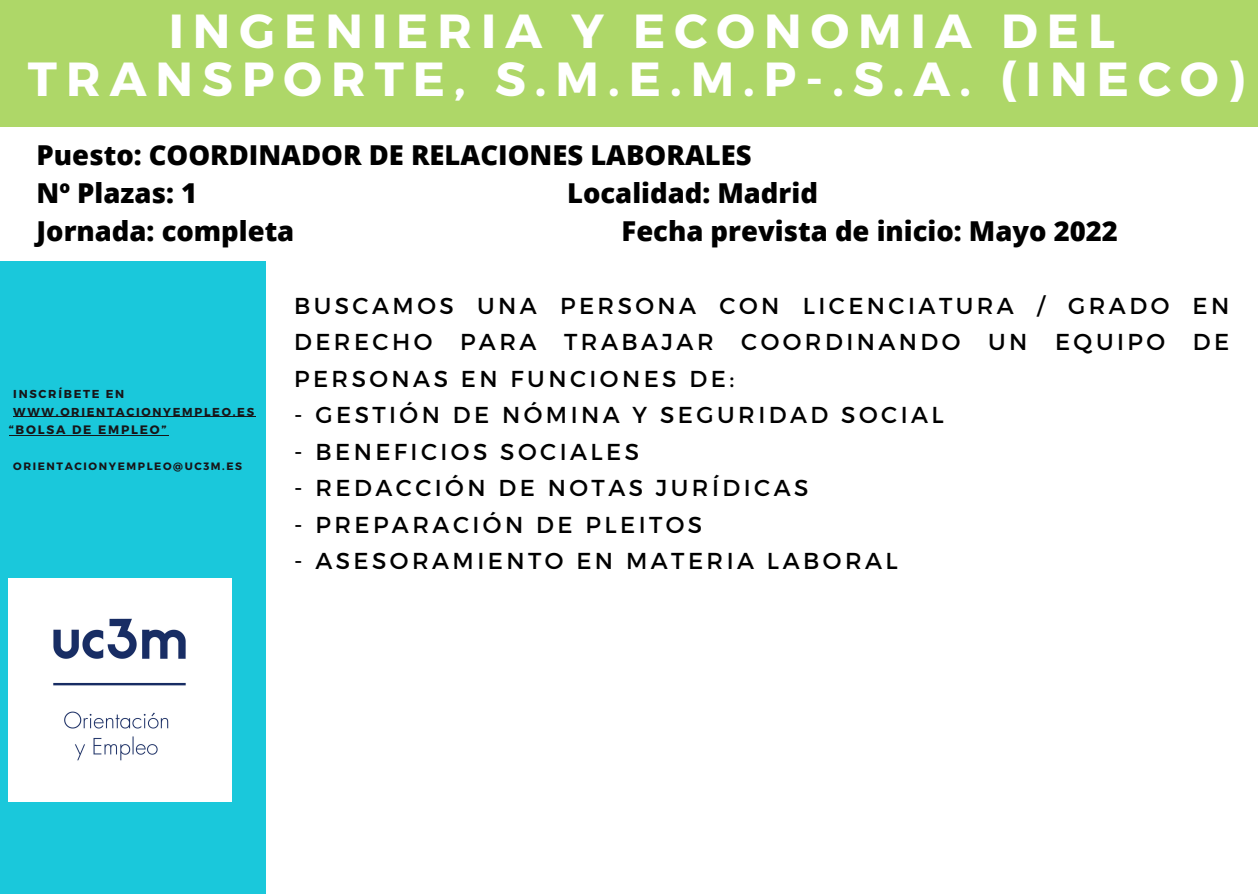
<style>
.page{position:relative;width:1258px;height:894px;background:#fff}
.page>*{position:absolute;margin:0;border:0;box-sizing:border-box;transform-origin:0 0}
.t1{font:700 47.7px/48.3px "Montserrat";letter-spacing:.19em;color:#fff;text-align:center}
.t2{font:800 27.3px "Open Sans";color:#000}
.t3{font:23.1px/36.6px "Montserrat";letter-spacing:.15em;color:#000;text-align:justify}
.t4{font:700 12.3px "Montserrat";letter-spacing:.15em;color:#171518}
.t5{font:700 11.4px/17.7px "Montserrat";letter-spacing:.15em;color:#171518}
.t6{font:700 10.8px "Montserrat";letter-spacing:.15em;color:#171518}
</style>
<div class="page">
<div style="left:0;top:0;width:1258px;height:126px;background:#aed768"></div>
<div style="left:0;top:261px;width:266px;height:632px;background:#1ac8db"></div>
<hr style="left:13px;top:416px;width:243px;height:1px;background:#171518">
<hr style="left:9px;top:435px;width:159px;height:1px;background:#171518">
<img style="left:9px;top:578px;width:223px;height:223px">
<p class="t1" style="left:28px;top:4px;width:1218px">INGENIERIA Y ECONOMIA DEL<br>TRANSPORTE, S.M.E.M.P-.S.A. (INECO)</p>
<p class="t2" style="left:37px;top:135px;width:716px">Puesto: COORDINADOR DE RELACIONES LABORALES</p>
<p class="t2" style="left:37px;top:174px;width:162px">Nº Plazas: 1</p>
<p class="t2" style="left:567px;top:174px;width:252px">Localidad: Madrid</p>
<p class="t2" style="left:37px;top:212px;width:259px">Jornada: completa</p>
<p class="t2" style="left:621px;top:212px;width:498px">Fecha prevista de inicio: Mayo 2022</p>
<p class="t5" style="left:13px;top:384px;width:242px">INSCRÍBETE EN<br>WWW.ORIENTACIONYEMPLEO.ES</p>
<p class="t4" style="left:9px;top:422px;width:159px">“BOLSA DE EMPLEO”</p>
<p class="t6" style="left:13px;top:459px;width:230px">ORIENTACIONYEMPLEO@UC3M.ES</p>
<p class="t3" style="left:294px;top:286px;width:937px">BUSCAMOS UNA PERSONA CON LICENCIATURA / GRADO EN DERECHO PARA TRABAJAR COORDINANDO UN EQUIPO DE PERSONAS EN FUNCIONES DE:</p>
<p class="t3" style="left:294px;top:395px;width:651px">- GESTIÓN DE NÓMINA Y SEGURIDAD SOCIAL</p>
<p class="t3" style="left:294px;top:432px;width:347px">- BENEFICIOS SOCIALES</p>
<p class="t3" style="left:294px;top:468px;width:516px">- REDACCIÓN DE NOTAS JURÍDICAS</p>
<p class="t3" style="left:294px;top:505px;width:410px">- PREPARACIÓN DE PLEITOS</p>
<p class="t3" style="left:294px;top:541px;width:605px">- ASESORAMIENTO EN MATERIA LABORAL</p>
</div>
